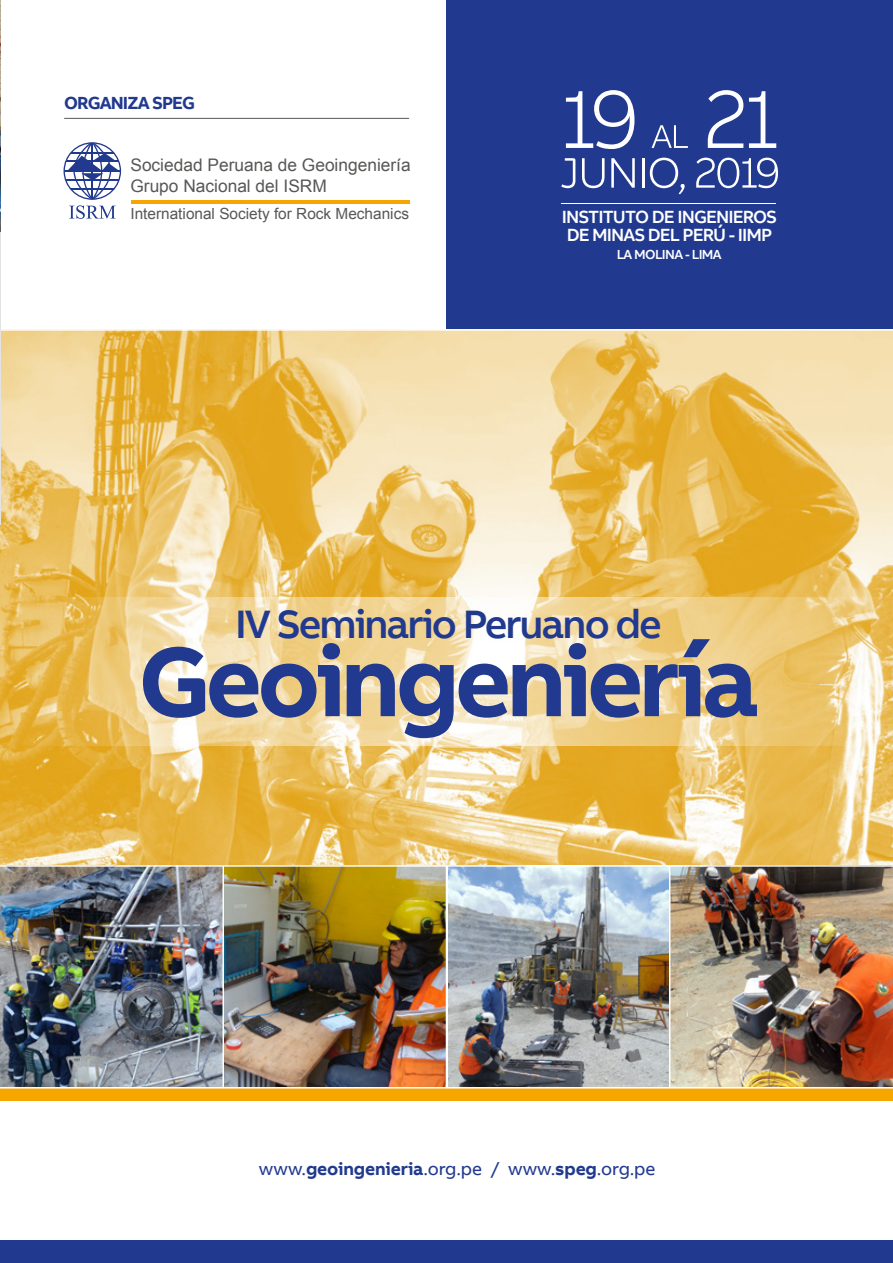
<style>
.page{position:relative;width:893px;height:1263px;background:#fff}
.page>*{position:absolute;margin:0;border:0;box-sizing:border-box;transform-origin:0 0}
.t1{font:700 101.25px "AB Bvoice";letter-spacing:-.05em;color:#213a8f}
.t2{font:500 40.65px "AB Bvoice";letter-spacing:-.05em;color:#213a8f}
.t3{font:500 18.15px/18px "AB Bvoice";letter-spacing:-.05em;color:#fff}
.t4{font:18px "AB Bvoice";letter-spacing:-.01em;color:#213a8f}
.t5{font:700 18px "AB Bvoice";letter-spacing:-.05em;color:#213a8f}
.t6{font:17.4px/20.9px "Arial";color:#575756}
.t7{font:15.45px "Arial";color:#575756}
.t8{font:500 13.5px "AB Bvoice";letter-spacing:-.05em;color:#fff}
.s1{font-weight:700}
</style>
<div class="page">
<div style="left:446px;top:0;width:447px;height:330px;background:#213a8f"></div>
<img style="left:0;top:331px;width:893px;height:534px">
<hr style="left:0;top:329px;width:893px;height:2px;background:#fff">
<div style="left:0;top:1240px;width:893px;height:23px;background:#213a8f"></div>
<svg style="left:64px;top:142px;width:57px;height:77px"></svg>
<hr style="left:131px;top:200px;width:278px;height:4px;background:#f7a600">
<hr style="left:64px;top:118px;width:345px;height:1px;background:#575756">
<svg style="left:566px;top:90px;width:68px;height:59px"></svg>
<svg style="left:652px;top:125px;width:36px;height:23px"></svg>
<svg style="left:708px;top:90px;width:35px;height:58px"></svg>
<svg style="left:749px;top:91px;width:27px;height:57px"></svg>
<svg style="left:561px;top:158px;width:14px;height:30px"></svg>
<svg style="left:582px;top:158px;width:23px;height:30px"></svg>
<svg style="left:611px;top:158px;width:24px;height:30px"></svg>
<hr style="left:642px;top:158px;width:2px;height:30px;background:#fff">
<svg style="left:650px;top:158px;width:35px;height:36px"></svg>
<svg style="left:696px;top:158px;width:82px;height:30px"></svg>
<hr style="left:562px;top:203px;width:214px;height:1px;background:#fff">
<svg style="left:0;top:598px;width:893px;height:147px;background:#f1d597"></svg>
<div style="left:0;top:1088px;width:893px;height:13px;background:#f7a600"></div>
<img style="left:0;top:867px;width:446px;height:220px">
<img style="left:448px;top:867px;width:445px;height:220px">
<hr style="left:222px;top:866px;width:2px;height:222px;background:#fff">
<hr style="left:669px;top:866px;width:1px;height:222px;background:#fff">
<img style="left:0;top:0;width:1px;height:231px">
<p class="t5" style="left:64px;top:91px;width:132px">ORGANIZA SPEG</p>
<p class="t6" style="left:130px;top:155px;width:282px">Sociedad Peruana de Geoingeniería<br>Grupo Nacional del ISRM</p>
<p class="t7" style="left:130px;top:203px;width:280px">International Society for Rock Mechanics</p>
<p class="t3" style="left:562px;top:208px;width:217px">INSTITUTO DE INGENIEROS<br>DE MINAS DEL PERÚ - IIMP</p>
<p class="t8" style="left:617px;top:246px;width:106px">LA MOLINA - LIMA</p>
<h2 class="t2" style="left:235px;top:599px;width:428px">IV Seminario Peruano de</h2>
<h1 class="t1" style="left:138px;top:618px;width:623px">Geoingeniería</h1>
<p class="t4" style="left:259px;top:1158px;width:398px">www.<span class="s1">geoingenieria</span>.org.pe / www.<span class="s1">speg</span>.org.pe</p>
</div>
